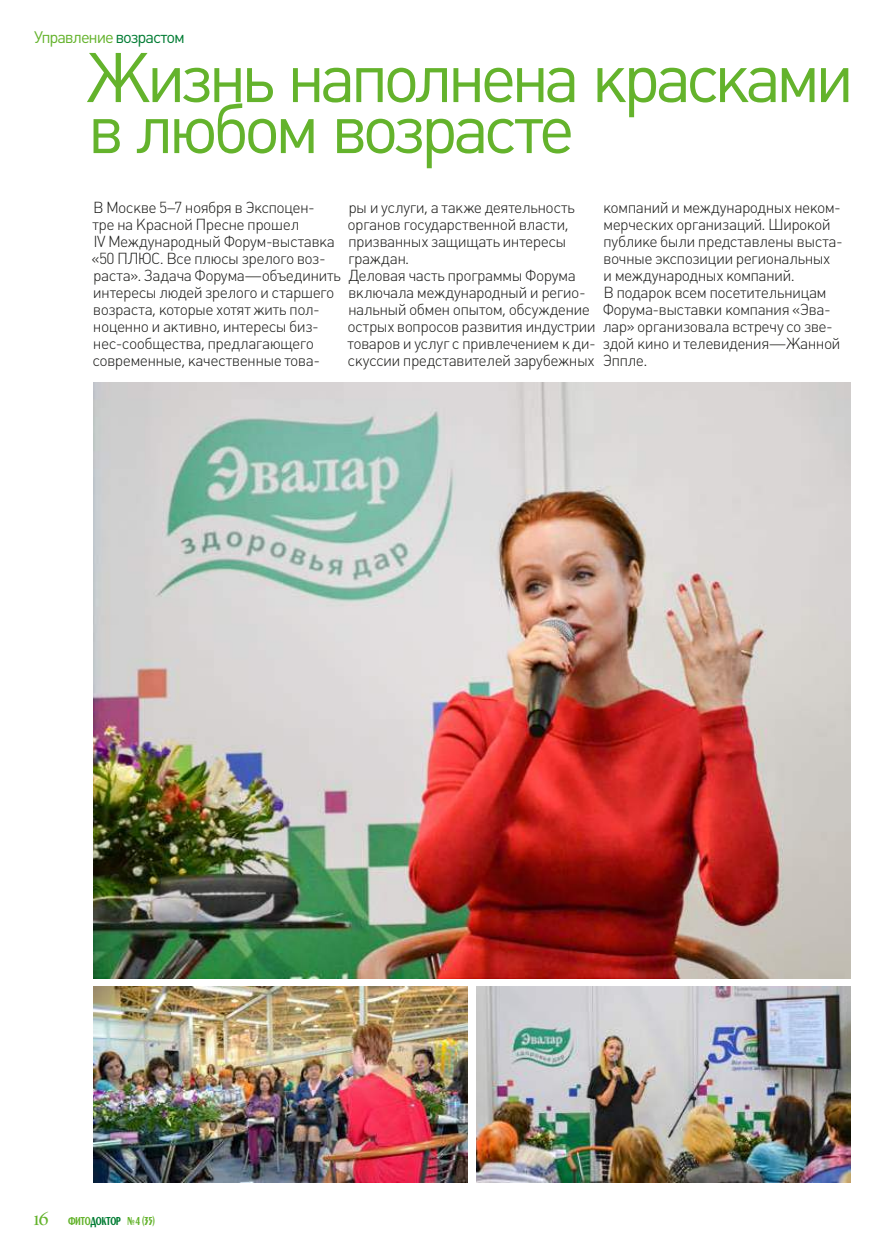
<style>
.page{position:relative;width:893px;height:1259px;background:#fff}
.page>*{position:absolute;margin:0;border:0;box-sizing:border-box;transform-origin:0 0}
.t1{font:69px/51px "Plumb C";letter-spacing:-.085em;color:#64b32c}
.t2{font:16.5px "Plumb C";letter-spacing:-.07em;color:#64b32c}
.t3{font:15.75px/17px "Plumb Light C";letter-spacing:-.04em;color:#1a1a18}
.t4{font:12px "Penta Bold C";letter-spacing:-.04em;color:#64b32c;scale:.64 1}
.s1{color:#007c33}
.s2{font-family:"Arno Pro Display";font-size:24px}
</style>
<div class="page">
<img style="left:94px;top:383px;width:756px;height:595px">
<img style="left:94px;top:986px;width:374px;height:196px">
<img style="left:476px;top:986px;width:374px;height:196px">
<p class="t2" style="left:34px;top:27px;width:153px">Управление <span class="s1">возрастом</span></p>
<h1 class="t1" style="left:86px;top:52px;width:770px">Жизнь наполнена красками в любом возрасте</h1>
<p class="t3" style="left:91px;top:199px;width:251px">В Москве 5–7 ноября в Экспоцен-<br>тре на Красной Пресне прошел<br>IV Международный Форум-выставка «50 ПЛЮС. Все плюсы зрелого воз&shy;раста». Задача Форума—объединить интересы людей зрелого и старшего возраста, которые хотят жить пол&shy;ноценно и активно, интересы биз&shy;нес-сообщества, предлагающего современные, качественные това-</p>
<p class="t3" style="left:347px;top:199px;width:495px">ры и услуги, а также деятельность<br>органов государственной власти,<br>призванных защищать интересы<br>граждан.<br>Деловая часть программы Форума<br>включала международный и регио-<br>нальный обмен опытом, обсуждение<br>острых вопросов развития индустрии<br>товаров и услуг с привлечением к ди- здой кино и телевидения—Жанной скуссии представителей зарубежных</p>
<p class="t3" style="left:603px;top:199px;width:242px">компаний и международных неком&shy;мерческих организаций. Широкой публике были представлены выста&shy;вочные экспозиции региональных и международных компаний.<br>В подарок всем посетительницам<br>Форума-выставки компания «Эва&shy;лар» организовала встречу со зве-</p>
<p class="t3" style="left:603px;top:352px;width:46px">Эппле.</p>
<p class="t4" style="left:34px;top:1214px;width:191px"><span class="s2">16</span> ФИТО<span class="s1">ДОКТОР</span> №4 (35)</p>
</div>
